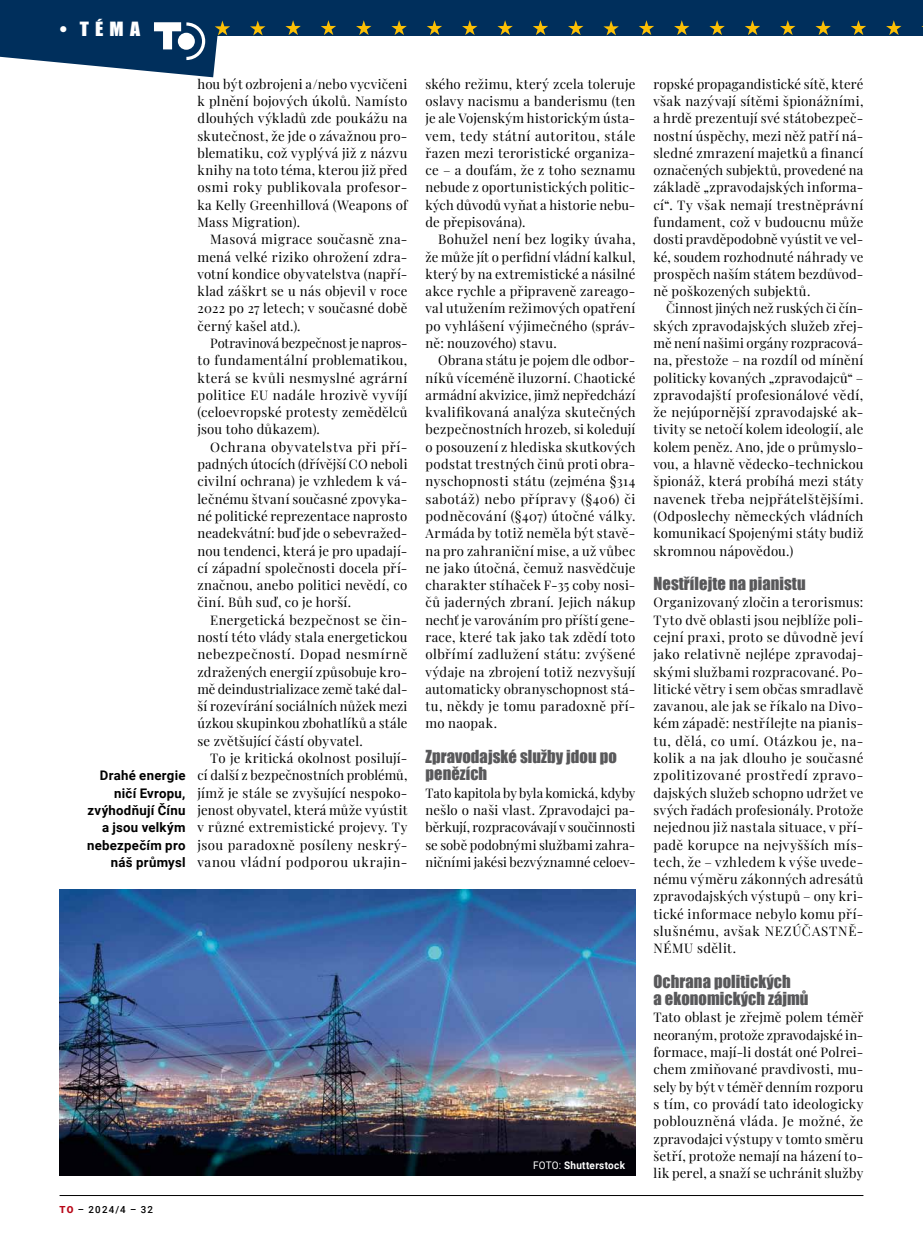
<style>
.page{position:relative;width:923px;height:1234px;background:#fff}
.page>*{position:absolute;margin:0;border:0;box-sizing:border-box;transform-origin:0 0}
.t1{font:18px "Impact";color:#fff;scale:1.1 1}
.t2{font:16.5px/17.2px "Impact";letter-spacing:.005em;color:#58585a}
.t3{font:13.2px/17.2px "Playfair Display";letter-spacing:.02em;color:#000;text-align:justify}
.t4{font:700 13.2px/17.2px "Roboto";letter-spacing:.02em;color:#000;text-align:right}
.t5{font:700 10.5px "Roboto";letter-spacing:.03em;color:#fff;scale:.95 1}
.t6{font:500 9.75px "Roboto";letter-spacing:.12em;color:#000}
.s1{font-weight:900;color:#b80718}
.s2{font-weight:400}
</style>
<div class="page">
<img style="left:60px;top:889px;width:575px;height:285px">
<hr style="left:60px;top:1194px;width:803px;height:1px;background:#000">
<div style="left:0;top:0;width:923px;height:35px;background:#002f5c"></div>
<svg style="left:0;top:20px;width:230px;height:57px"></svg>
<svg style="left:250px;top:21px;width:15px;height:14px"></svg>
<svg style="left:285px;top:20px;width:16px;height:15px"></svg>
<svg style="left:321px;top:20px;width:15px;height:15px"></svg>
<svg style="left:356px;top:20px;width:15px;height:15px"></svg>
<svg style="left:391px;top:20px;width:16px;height:15px"></svg>
<svg style="left:427px;top:20px;width:15px;height:15px"></svg>
<svg style="left:462px;top:20px;width:15px;height:15px"></svg>
<svg style="left:497px;top:20px;width:16px;height:15px"></svg>
<svg style="left:533px;top:20px;width:15px;height:15px"></svg>
<svg style="left:568px;top:20px;width:15px;height:15px"></svg>
<svg style="left:603px;top:21px;width:16px;height:14px"></svg>
<svg style="left:639px;top:20px;width:15px;height:15px"></svg>
<svg style="left:674px;top:20px;width:15px;height:15px"></svg>
<svg style="left:709px;top:20px;width:16px;height:15px"></svg>
<svg style="left:745px;top:20px;width:15px;height:15px"></svg>
<svg style="left:780px;top:20px;width:15px;height:15px"></svg>
<svg style="left:815px;top:20px;width:16px;height:15px"></svg>
<svg style="left:851px;top:20px;width:15px;height:15px"></svg>
<svg style="left:886px;top:20px;width:15px;height:15px"></svg>
<h1 class="t1" style="left:59px;top:14px;width:75px">● TÉMA</h1>
<p class="t4" style="left:87px;top:766px;width:100px">Drahé energie ničí Evropu, zvýhodňují Čínu a jsou velkým nebezpečím pro náš průmysl</p>
<p class="t3" style="left:197px;top:74px;width:211px">hou být ozbrojeni a/nebo vycvičeni k plnění bojových úkolů. Namísto dlouhých výkladů zde poukážu na skutečnost, že jde o závažnou pro&shy;blematiku, což vyplývá již z názvu knihy na toto téma, kterou již před osmi roky publikovala profesor&shy;ka Kelly Greenhillová (Weapons of Mass Migration).</p>
<p class="t3" style="left:197px;top:229px;width:211px;text-indent:13px">Masová migrace současně zna&shy;mená velké riziko ohrožení zdra&shy;votní kondice obyvatelstva (napří&shy;klad záškrt se u nás objevil v roce 2022 po 27 letech; v současné době černý kašel atd.).</p>
<p class="t3" style="left:197px;top:333px;width:211px;text-indent:13px">Potravinová bezpečnost je napros&shy;to fundamentální problematikou, která se kvůli nesmyslné agrární politice EU nadále hrozivě vyvíjí (celoevropské protesty zemědělců jsou toho důkazem).</p>
<p class="t3" style="left:197px;top:437px;width:211px;text-indent:13px">Ochrana obyvatelstva při pří&shy;padných útocích (dřívější CO neboli civilní ochrana) je vzhledem k vá&shy;lečnému štvaní současné zpovyka&shy;né politické reprezentace naprosto neadekvátní: buď jde o sebevražed&shy;nou tendenci, která je pro upadají&shy;cí západní společnosti docela pří&shy;značnou, anebo politici nevědí, co činí. Bůh suď, co je horší.</p>
<p class="t3" style="left:197px;top:610px;width:211px;text-indent:13px">Energetická bezpečnost se čin&shy;ností této vlády stala energetickou nebezpečností. Dopad nesmírně zdražených energií způsobuje kro&shy;mě deindustrializace země také dal&shy;ší rozevírání sociálních nůžek mezi úzkou skupinkou zbohatlíků a stále se zvětšující částí obyvatel.</p>
<p class="t3" style="left:197px;top:748px;width:211px;text-indent:13px">To je kritická okolnost posilují&shy;cí další z bezpečnostních problémů, jímž je stále se zvyšující nespoko&shy;jenost obyvatel, která může vyústit v různé extremistické projevy. Ty jsou paradoxně posíleny neskrý&shy;vanou vládní podporou ukrajin-</p>
<p class="t3" style="left:425px;top:74px;width:211px">ského režimu, který zcela toleruje oslavy nacismu a banderismu (ten je ale Vojenským historickým ústa&shy;vem, tedy státní autoritou, stále řazen mezi teroristické organiza&shy;ce – a doufám, že z toho seznamu nebude z oportunistických politic&shy;kých důvodů vyňat a historie nebu&shy;de přepisována).</p>
<p class="t3" style="left:425px;top:229px;width:211px;text-indent:13px">Bohužel není bez logiky úvaha, že může jít o perfidní vládní kalkul, který by na extremistické a násilné akce rychle a připraveně zareago&shy;val utužením režimových opatření po vyhlášení výjimečného (správ&shy;ně: nouzového) stavu.</p>
<p class="t3" style="left:425px;top:350px;width:211px;text-indent:13px">Obrana státu je pojem dle odbor&shy;níků víceméně iluzorní. Chaotické armádní akvizice, jimž nepředchází kvalifikovaná analýza skutečných bezpečnostních hrozeb, si koledují o posouzení z hlediska skutkových podstat trestných činů proti obra&shy;nyschopnosti státu (zejména §314 sabotáž) nebo přípravy (§406) či podněcování (§407) útočné války.<br>Armáda by totiž neměla být stavě&shy;na pro zahraniční mise, a už vůbec ne jako útočná, čemuž nasvědčuje charakter stíhaček F-35 coby nosi&shy;čů jaderných zbraní. Jejich nákup nechť je varováním pro příští gene&shy;race, které tak jako tak zdědí toto olbřímí zadlužení státu: zvýšené výdaje na zbrojení totiž nezvyšují automaticky obranyschopnost stá&shy;tu, někdy je tomu paradoxně pří&shy;mo naopak.</p>
<p class="t2" style="left:425px;top:747px;width:193px">Zpravodajské služby jdou po penězích</p>
<p class="t3" style="left:425px;top:782px;width:211px">Tato kapitola by byla komická, kdyby nešlo o naši vlast. Zpravodajci pa&shy;běrkují, rozpracovávají v součinnosti se sobě podobnými službami zahra&shy;ničními jakési bezvýznamné celoev-</p>
<p class="t6" style="left:60px;top:1201px;width:95px"><span class="s1">TO</span> – 2024/4 – 32</p>
<p class="t5" style="left:533px;top:1157px;width:98px"><span class="s2">FOTO:</span> Shutterstock</p>
<p class="t3" style="left:653px;top:74px;width:211px">ropské propagandistické sítě, které však nazývají sítěmi špionážními, a hrdě prezentují své státobezpeč&shy;nostní úspěchy, mezi něž patří ná&shy;sledné zmrazení majetků a financí označených subjektů, provedené na základě „zpravodajských informa&shy;cí“. Ty však nemají trestněprávní fundament, což v budoucnu může dosti pravděpodobně vyústit ve vel&shy;ké, soudem rozhodnuté náhrady ve prospěch naším státem bezdůvod&shy;ně poškozených subjektů.</p>
<p class="t3" style="left:653px;top:299px;width:211px;text-indent:13px">Činnost jiných než ruských či čín&shy;ských zpravodajských služeb zřej&shy;mě není našimi orgány rozpracová&shy;na, přestože – na rozdíl od mínění politicky kovaných „zpravodajců“ – zpravodajští profesionálové vědí, že nejúpornější zpravodajské ak&shy;tivity se netočí kolem ideologií, ale kolem peněz. Ano, jde o průmyslo&shy;vou, a hlavně vědecko-technickou špionáž, která probíhá mezi státy navenek třeba nejpřátelštějšími. (Odposlechy německých vládních komunikací Spojenými státy budiž skromnou nápovědou.)</p>
<p class="t2" style="left:653px;top:574px;width:154px">Nestřílejte na pianistu</p>
<p class="t3" style="left:653px;top:592px;width:211px">Organizovaný zločin a terorismus:<br>Tyto dvě oblasti jsou nejblíže poli&shy;cejní praxi, proto se důvodně jeví jako relativně nejlépe zpravodaj&shy;skými službami rozpracované. Po&shy;litické větry i sem občas smradlavě zavanou, ale jak se říkalo na Divo&shy;kém západě: nestřílejte na pianis&shy;tu, dělá, co umí. Otázkou je, na&shy;kolik a na jak dlouho je současné zpolitizované prostředí zpravo&shy;dajských služeb schopno udržet ve svých řadách profesionály. Protože nejednou již nastala situace, v pří&shy;padě korupce na nejvyšších mís&shy;tech, že – vzhledem k výše uvede&shy;nému výměru zákonných adresátů zpravodajských výstupů – ony kri&shy;tické informace nebylo komu pří&shy;slušnému, avšak NEZÚČASTNĚ-NÉMU sdělit.</p>
<p class="t2" style="left:653px;top:972px;width:157px">Ochrana politických<br>a ekonomických zájmů</p>
<p class="t3" style="left:653px;top:1007px;width:211px">Tato oblast je zřejmě polem téměř neoraným, protože zpravodajské in&shy;formace, mají-li dostát oné Polrei&shy;chem zmiňované pravdivosti, mu&shy;sely by být v téměř denním rozporu s tím, co provádí tato ideologicky poblouzněná vláda. Je možné, že zpravodajci výstupy v tomto směru šetří, protože nemají na házení to&shy;lik perel, a snaží se uchránit služby</p>
</div>
